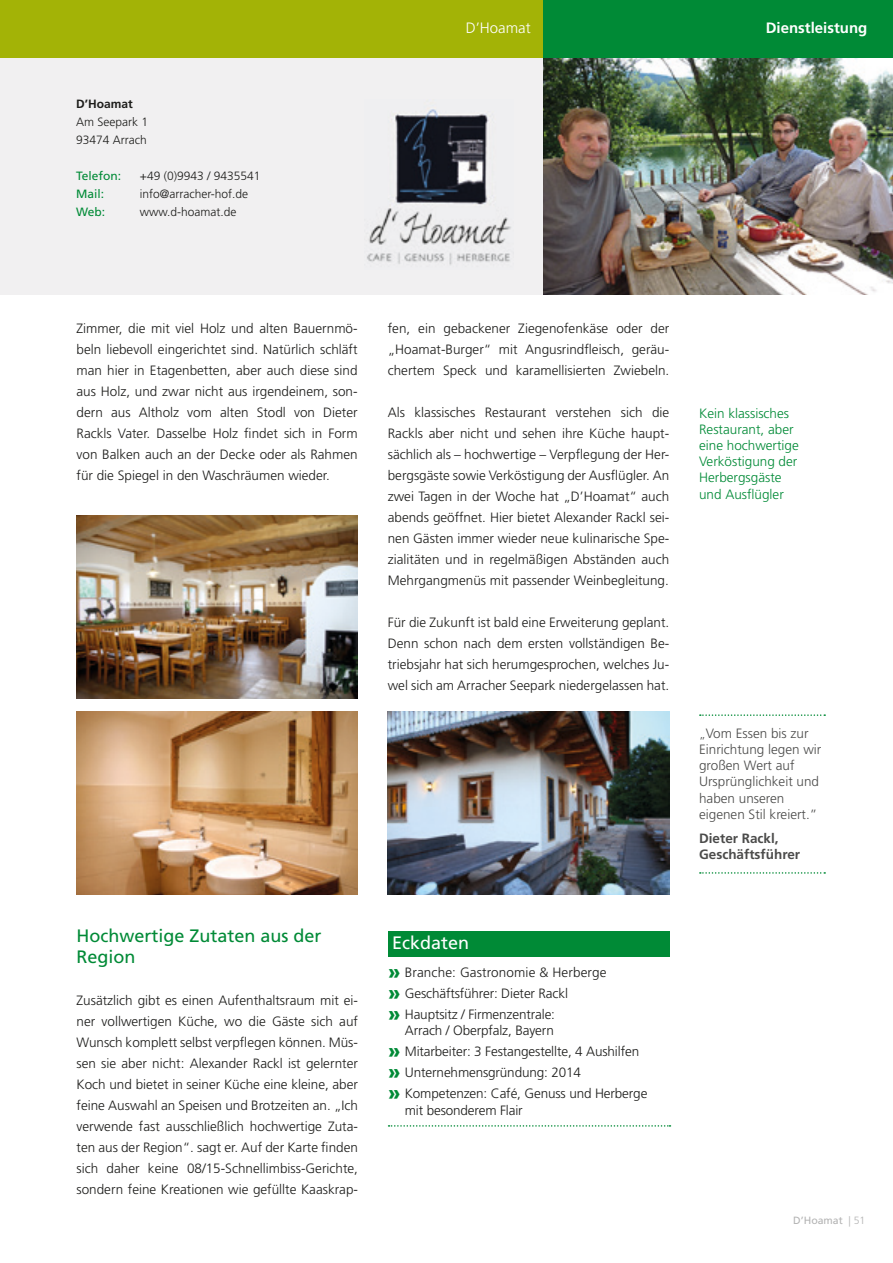
<style>
.page{position:relative;width:893px;height:1263px;background:#fff}
.page>*{position:absolute;margin:0;border:0;box-sizing:border-box;transform-origin:0 0}
.t1{font:18px/21px "Frutiger LT Std";color:#008a36}
.t2{font:18px "Frutiger LT Std";color:#fff}
.t3{font:700 15px "Frutiger LT Std";color:#fff}
.t4{font:300 15px "Frutiger LT Std";color:#fff}
.t5{font:300 13.5px/21px "Frutiger LT Std";color:#1d1d1b;text-align:justify}
.t6{font:300 13.5px/16.2px "Frutiger LT Std";color:#4b4b4a}
.t7{font:300 13.5px/16.2px "Frutiger LT Std";color:#008a36}
.t8{font:700 13.5px/16.2px "Frutiger LT Std";color:#4b4b4a}
.t9{font:300 12px/18px "Frutiger LT Std";color:#1d1d1b}
.t10{font:12px "Frutiger LT Std";color:#008a36}
.t11{font:700 12px "Frutiger LT Std";color:#1d1d1b}
.t12{font:10.5px "Frutiger LT Std";color:#b3b3b3}
.t13{font:300 10.5px "Frutiger LT Std";color:#b3b3b3}
.s1{font-weight:900;font-size:21px;color:#008a36}
.s2{font-size:12px}
</style>
<div class="page">
<div style="left:0;top:49px;width:551px;height:245px;background:#f1f0f1"></div>
<div style="left:388px;top:931px;width:281px;height:26px;background:#008a36"></div>
<svg style="left:389px;top:1125px;width:281px;height:2px"></svg>
<svg style="left:700px;top:872px;width:125px;height:2px"></svg>
<svg style="left:700px;top:714px;width:125px;height:2px"></svg>
<img style="left:543px;top:57px;width:350px;height:237px">
<img style="left:77px;top:515px;width:280px;height:183px">
<img style="left:388px;top:712px;width:281px;height:183px">
<img style="left:77px;top:712px;width:281px;height:183px">
<img style="left:367px;top:109px;width:144px;height:156px">
<div style="left:0;top:0;width:543px;height:57px;background:#a3b306"></div>
<div style="left:543px;top:0;width:350px;height:57px;background:#008a36"></div>
<p class="t11" style="left:76px;top:97px;width:58px">D’Hoamat</p>
<p class="t9" style="left:76px;top:113px;width:74px">Am Seepark 1<br>93474 Arrach</p>
<p class="t10" style="left:76px;top:169px;width:47px">Telefon:</p>
<p class="t9" style="left:140px;top:167px;width:122px">+49 (0)9943 / 9435541</p>
<p class="t10" style="left:76px;top:187px;width:30px">Mail:</p>
<p class="t9" style="left:140px;top:185px;width:110px">info@arracher-hof.de</p>
<p class="t10" style="left:76px;top:205px;width:30px">Web:</p>
<p class="t9" style="left:140px;top:203px;width:98px">www.d-hoamat.de</p>
<p class="t4" style="left:466px;top:19px;width:67px">D’Hoamat</p>
<p class="t3" style="left:766px;top:18px;width:103px">Dienstleistung</p>
<p class="t5" style="left:77px;top:318px;width:283px">Zimmer, die mit viel Holz und alten Bauernmö&shy;beln liebevoll eingerichtet sind. Natürlich schläft man hier in Etagenbetten, aber auch diese sind aus Holz, und zwar nicht aus irgendeinem, son&shy;dern aus Altholz vom alten Stodl von Dieter Rackls Vater. Dasselbe Holz findet sich in Form von Balken auch an der Decke oder als Rahmen für die Spiegel in den Waschräumen wieder.</p>
<p class="t5" style="left:388px;top:318px;width:283px">fen, ein gebackener Ziegenofenkäse oder der „Hoamat-Burger“ mit Angusrindfleisch, geräu&shy;chertem Speck und karamellisierten Zwiebeln.</p>
<p class="t5" style="left:388px;top:402px;width:283px">Als klassisches Restaurant verstehen sich die Rackls aber nicht und sehen ihre Küche haupt&shy;sächlich als – hochwertige – Verpflegung der Her&shy;bergsgäste sowie Verköstigung der Ausflügler. An zwei Tagen in der Woche hat „D’Hoamat“ auch abends geöffnet. Hier bietet Alexander Rackl sei&shy;nen Gästen immer wieder neue kulinarische Spe&shy;zialitäten und in regelmäßigen Abständen auch Mehrgangmenüs mit passender Weinbegleitung.</p>
<p class="t5" style="left:388px;top:612px;width:283px">Für die Zukunft ist bald eine Erweiterung geplant.<br>Denn schon nach dem ersten vollständigen Be&shy;triebsjahr hat sich herumgesprochen, welches Ju&shy;wel sich am Arracher Seepark niedergelassen hat.</p>
<h1 class="t1" style="left:77px;top:926px;width:247px">Hochwertige Zutaten aus der<br>Region</h1>
<p class="t5" style="left:77px;top:990px;width:283px">Zusätzlich gibt es einen Aufenthaltsraum mit ei&shy;ner vollwertigen Küche, wo die Gäste sich auf Wunsch komplett selbst verpflegen können. Müs&shy;sen sie aber nicht: Alexander Rackl ist gelernter Koch und bietet in seiner Küche eine kleine, aber feine Auswahl an Speisen und Brotzeiten an. „Ich verwende fast ausschließlich hochwertige Zuta&shy;ten aus der Region“. sagt er. Auf der Karte finden sich daher keine 08/15-Schnellimbiss-Gerichte, sondern feine Kreationen wie gefüllte Kaaskrap-</p>
<h1 class="t2" style="left:392px;top:932px;width:79px">Eckdaten</h1>
<p class="t5" style="left:388px;top:962px;width:220px;text-align:left"><span class="s1">»</span> Branche: Gastronomie &amp; Herberge <span class="s1">»</span> Geschäftsführer: Dieter Rackl<br><span class="s1">»</span> Hauptsitz / Firmenzentrale:</p>
<p class="t5" style="left:388px;top:1020px;width:261px;text-align:left;text-indent:17px">Arrach / Oberpfalz, Bayern<br><span class="s1">»</span> Mitarbeiter: 3 Festangestellte, 4 Aushilfen <span class="s1">»</span> Unternehmensgründung: 2014<br><span class="s1">»</span> Kompetenzen: Café, Genuss und Herberge</p>
<p class="t5" style="left:405px;top:1099px;width:119px">mit besonderem Flair</p>
<p class="t7" style="left:699px;top:405px;width:101px">Kein klassisches<br>Restaurant, aber eine hochwertige<br>Verköstigung der<br>Herbergsgäste und Ausflügler</p>
<p class="t6" style="left:699px;top:725px;width:124px"><span class="s2">„</span>Vom Essen bis zur<br>Einrichtung legen wir großen Wert auf<br>Ursprünglichkeit und haben unseren eigenen Stil kreiert.”</p>
<p class="t8" style="left:699px;top:830px;width:103px">Dieter Rackl,<br>Geschäftsführer</p>
<p class="t13" style="left:848px;top:1214px;width:18px">| 51</p>
<p class="t12" style="left:793px;top:1214px;width:51px">D’Hoamat</p>
</div>
